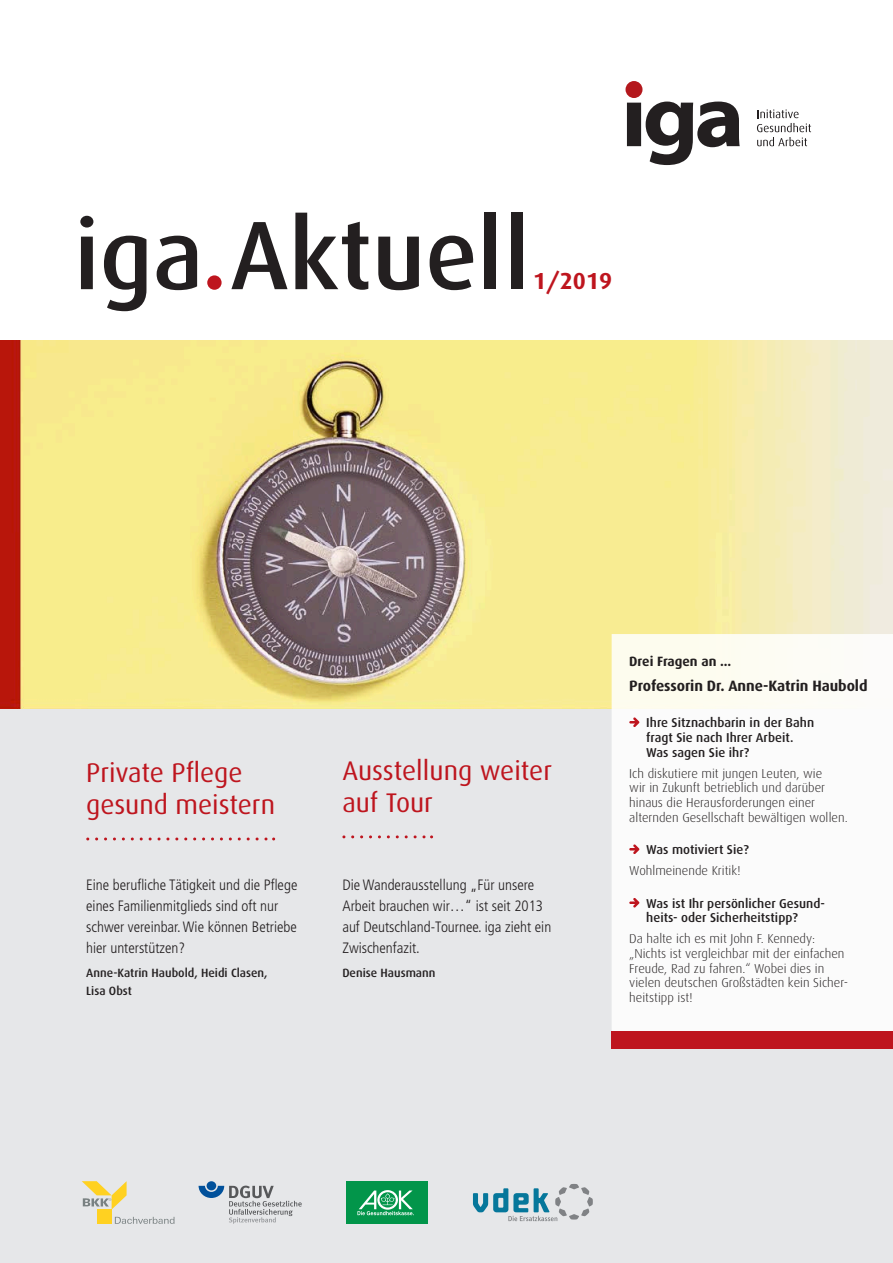
<style>
.page{position:relative;width:893px;height:1263px;background:#fff}
.page>*{position:absolute;margin:0;border:0;box-sizing:border-box;transform-origin:0 0}
.t1{font:500 97.5px "Dax";color:#231f20}
.t2{font:27px/32.4px "Dax";color:#be151e}
.t3{font:700 23.25px "Dax";color:#be151e}
.t4{font:300 condensed 15px/21.3px "Frutiger";color:#231f20}
.t5{font:700 15px "Dax";letter-spacing:-.005em;color:#231f20}
.t6{font:700 13.5px "Dax";color:#231f20}
.t7{font:300 12.9px/14.7px "Dax";color:#231f20}
.t8{font:500 12.9px/14.7px "Dax";color:#231f20}
.t9{font:500 12px/18px "Dax";color:#231f20}
.s1{color:#be151e}
</style>
<div class="page">
<div style="left:0;top:341px;width:893px;height:922px;background:#e6e7e9"></div>
<img style="left:0;top:340px;width:893px;height:369px">
<svg style="left:353px;top:835px;width:79px;height:3px"></svg>
<svg style="left:97px;top:837px;width:178px;height:3px"></svg>
<svg style="left:757px;top:109px;width:54px;height:37px"></svg>
<div style="left:625px;top:81px;width:17px;height:17px;background:#b4181d;border-radius:50%"></div>
<svg style="left:627px;top:102px;width:113px;height:63px"></svg>
<svg style="left:612px;top:634px;width:281px;height:397px;fill:#fbfbfb"></svg>
<div style="left:612px;top:1031px;width:281px;height:17px;background:#be151e"></div>
<svg style="left:629px;top:717px;width:10px;height:10px"></svg>
<svg style="left:629px;top:844px;width:10px;height:10px"></svg>
<svg style="left:629px;top:898px;width:10px;height:10px"></svg>
<div style="left:97px;top:1209px;width:15px;height:15px;background:#ffd121"></div>
<svg style="left:82px;top:1181px;width:45px;height:28px"></svg>
<svg style="left:115px;top:1217px;width:59px;height:7px"></svg>
<div style="left:207px;top:1181px;width:9px;height:9px;background:#01519b;border-radius:50%"></div>
<svg style="left:199px;top:1185px;width:103px;height:39px"></svg>
<div style="left:347px;top:1181px;width:81px;height:43px;background:#02954a"></div>
<svg style="left:357px;top:1190px;width:57px;height:25px"></svg>
<svg style="left:473px;top:1184px;width:120px;height:37px"></svg>
<h1 class="t1" style="left:74px;top:201px;width:457px">iga<span class="s1">.</span>Aktuell</h1>
<h1 class="t3" style="left:533px;top:268px;width:81px">1/2019</h1>
<h2 class="t2" style="left:86px;top:756px;width:190px">Private Pflege gesund meistern</h2>
<p class="t4" style="left:86px;top:874px;width:213px">Eine berufliche Tätigkeit und die Pflege eines Familienmitglieds sind oft nur schwer vereinbar. Wie können Betriebe hier unterstützen?</p>
<p class="t9" style="left:86px;top:964px;width:183px">Anne-Katrin Haubold, Heidi Clasen,<br>Lisa Obst</p>
<h2 class="t2" style="left:342px;top:754px;width:211px">Ausstellung weiter auf Tour</h2>
<p class="t4" style="left:342px;top:874px;width:210px">Die Wanderausstellung „Für unsere<br>Arbeit brauchen wir…“ ist seit 2013 auf Deutschland-Tournee. iga zieht ein<br>Zwischenfazit.</p>
<p class="t9" style="left:342px;top:964px;width:95px">Denise Hausmann</p>
<p class="t6" style="left:629px;top:653px;width:104px">Drei Fragen an ...</p>
<p class="t5" style="left:629px;top:678px;width:240px">Professorin Dr. Anne-Katrin Haubold</p>
<h3 class="t8" style="left:646px;top:715px;width:169px">Ihre Sitznachbarin in der Bahn fragt Sie nach Ihrer Arbeit.<br>Was sagen Sie ihr?</h3>
<p class="t7" style="left:629px;top:766px;width:220px">Ich diskutiere mit jungen Leuten, wie<br>wir in Zukunft betrieblich und darüber hinaus die Herausforderungen einer alternden Gesellschaft bewältigen wollen.</p>
<h3 class="t8" style="left:646px;top:842px;width:104px">Was motiviert Sie?</h3>
<p class="t7" style="left:629px;top:863px;width:113px">Wohlmeinende Kritik!</p>
<h3 class="t8" style="left:646px;top:896px;width:180px">Was ist Ihr persönlicher Gesund&shy;heits- oder Sicherheitstipp?</h3>
<p class="t7" style="left:629px;top:932px;width:220px">Da halte ich es mit John F. Kennedy: „Nichts ist vergleichbar mit der einfachen Freude, Rad zu fahren.“ Wobei dies in vielen deutschen Großstädten kein Sicher&shy;heitstipp ist!</p>
</div>
